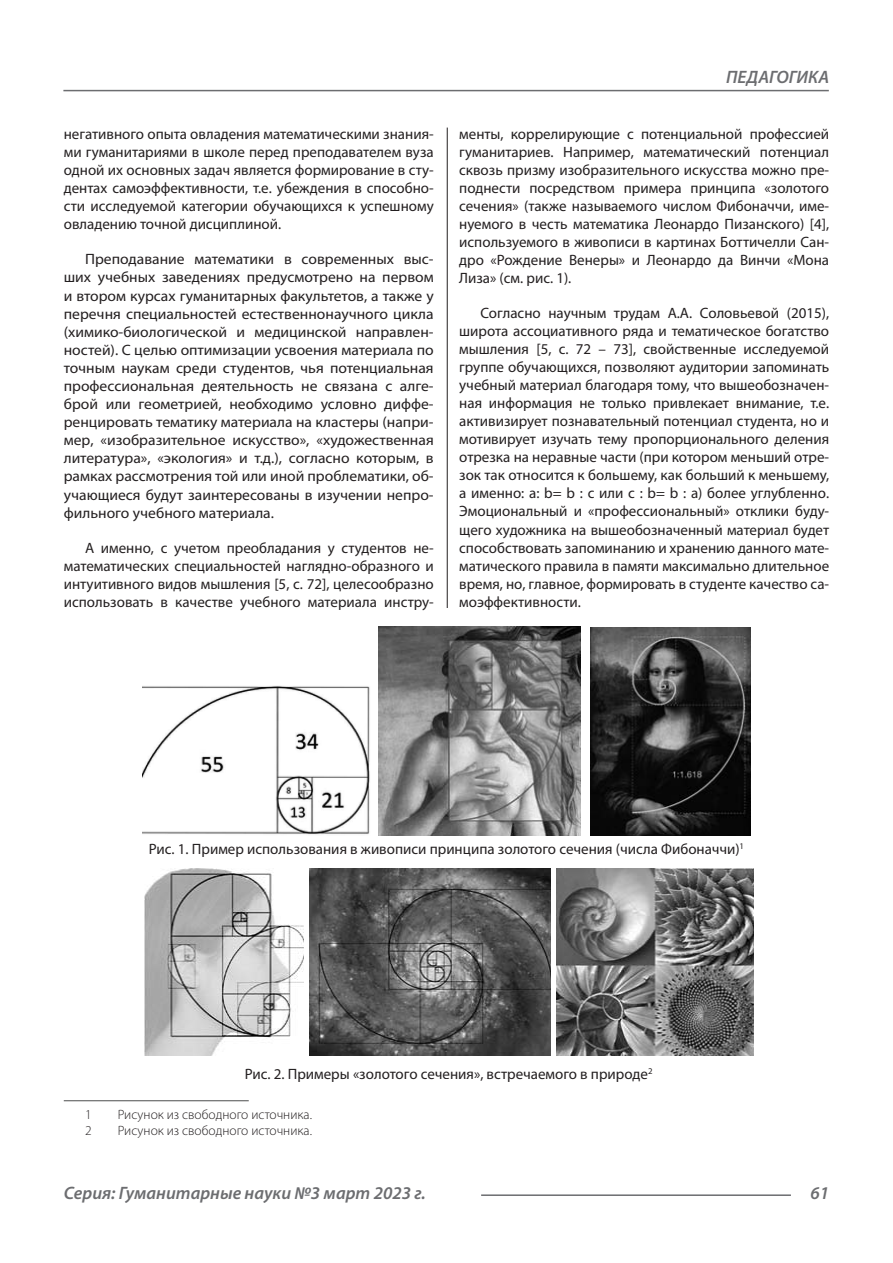
<style>
.page{position:relative;width:893px;height:1263px;background:#fff}
.page>*{position:absolute;margin:0;border:0;box-sizing:border-box;transform-origin:0 0}
.t1{font:italic 600 18px "Myriad Pro";color:#6c6d70}
.Статья_текст{font:15px/18px "Myriad Pro";color:#231f20;text-align:justify}
.Статья_текст-2{font:15px/18.1px "Myriad Pro";color:#231f20;text-align:justify;scale:1.04 1}
.Сноска{font:300 13.5px "Myriad Pro";color:#231f20}
</style>
<div class="page">
<hr style="left:447px;top:128px;width:1px;height:1007px;background:#231f20">
<hr style="left:63px;top:90px;width:766px;height:1px;background:#6c6d70">
<hr style="left:481px;top:1194px;width:310px;height:2px;background:#6c6d70">
<div style="left:441px;top:608px;width:10px;height:472px;background:#fff"></div>
<img style="left:142px;top:685px;width:228px;height:150px">
<img style="left:379px;top:626px;width:202px;height:209px">
<img style="left:590px;top:627px;width:161px;height:208px">
<img style="left:144px;top:868px;width:160px;height:188px">
<img style="left:309px;top:868px;width:242px;height:188px">
<img style="left:556px;top:868px;width:197px;height:188px">
<div style="left:441px;top:1079px;width:10px;height:57px;background:#fff"></div>
<hr style="left:64px;top:1100px;width:185px;height:1px;background:#4b4c4d">
<p class="Статья_текст" style="left:64px;top:124px;width:371px">негативного опыта овладения математическими знания&shy;ми гуманитариями в школе перед преподавателем вуза одной их основных задач является формирование в сту&shy;дентах самоэффективности, т.е. убеждения в способно&shy;сти исследуемой категории обучающихся к успешному овладению точной дисциплиной.</p>
<p class="Статья_текст-2" style="left:64px;top:250px;width:357px;text-indent:21px">Преподавание математики в современных выс&shy;ших учебных заведениях предусмотрено на первом и втором курсах гуманитарных факультетов, а также у перечня специальностей естественнонаучного цикла (химико-биологической и медицинской направлен&shy;ностей). С целью оптимизации усвоения материала по точным наукам среди студентов, чья потенциальная профессиональная деятельность не связана с алге&shy;брой или геометрией, необходимо условно диффе&shy;ренцировать тематику материала на кластеры (напри&shy;мер, «изобразительное искусство», «художественная литература», «экология» и т.д.), согласно которым, в рамках рассмотрения той или иной проблематики, об&shy;учающиеся будут заинтересованы в изучении непро&shy;фильного учебного материала.</p>
<p class="Статья_текст" style="left:64px;top:538px;width:371px;text-indent:21px">А именно, с учетом преобладания у студентов не&shy;математических специальностей наглядно-образного и интуитивного видов мышления [5, с. 72], целесообразно использовать в качестве учебного материала инстру-</p>
<p class="t1" style="left:726px;top:66px;width:104px">ПЕДАГОГИКА</p>
<p class="Статья_текст" style="left:459px;top:125px;width:371px">менты, коррелирующие с потенциальной профессией гуманитариев. Например, математический потенциал сквозь призму изобразительного искусства можно пре&shy;поднести посредством примера принципа «золотого сечения» (также называемого числом Фибоначчи, име&shy;нуемого в честь математика Леонардо Пизанского) [4], используемого в живописи в картинах Боттичелли Сан&shy;дро «Рождение Венеры» и Леонардо да Винчи «Мона Лиза» (см. рис. 1).</p>
<p class="Статья_текст" style="left:459px;top:304px;width:371px;text-indent:21px">Согласно научным трудам А.А. Соловьевой (2015), широта ассоциативного ряда и тематическое богатство мышления [5, с. 72 – 73], свойственные исследуемой группе обучающихся, позволяют аудитории запоминать учебный материал благодаря тому, что вышеобозначен&shy;ная информация не только привлекает внимание, т.е. активизирует познавательный потенциал студента, но и мотивирует изучать тему пропорционального деления отрезка на неравные части (при котором меньший отре&shy;зок так относится к большему, как больший к меньшему, а именно: a: b= b : c или с : b= b : а) более углубленно.<br>Эмоциональный и «профессиональный» отклики буду&shy;щего художника на вышеобозначенный материал будет способствовать запоминанию и хранению данного мате&shy;матического правила в памяти максимально длительное время, но, главное, формировать в студенте качество са&shy;моэффективности.</p>
<p class="Статья_текст" style="left:149px;top:839px;width:597px">Рис. 1. Пример использования в живописи принципа золотого сечения (числа Фибоначчи)<sup>1</sup></p>
<p class="Статья_текст" style="left:245px;top:1064px;width:409px">Рис. 2. Примеры «золотого сечения», встречаемого в природе<sup>2</sup></p>
<p class="Сноска" style="left:85px;top:1106px;width:8px">1</p>
<p class="Сноска" style="left:118px;top:1106px;width:196px">Рисунок из свободного источника.</p>
<p class="Сноска" style="left:85px;top:1122px;width:8px">2</p>
<p class="Сноска" style="left:118px;top:1122px;width:196px">Рисунок из свободного источника.</p>
<p class="t1" style="left:64px;top:1182px;width:363px">Серия: Гуманитарные науки №3 март 2023 г.</p>
<p class="t1" style="left:810px;top:1182px;width:20px">61</p>
</div>
